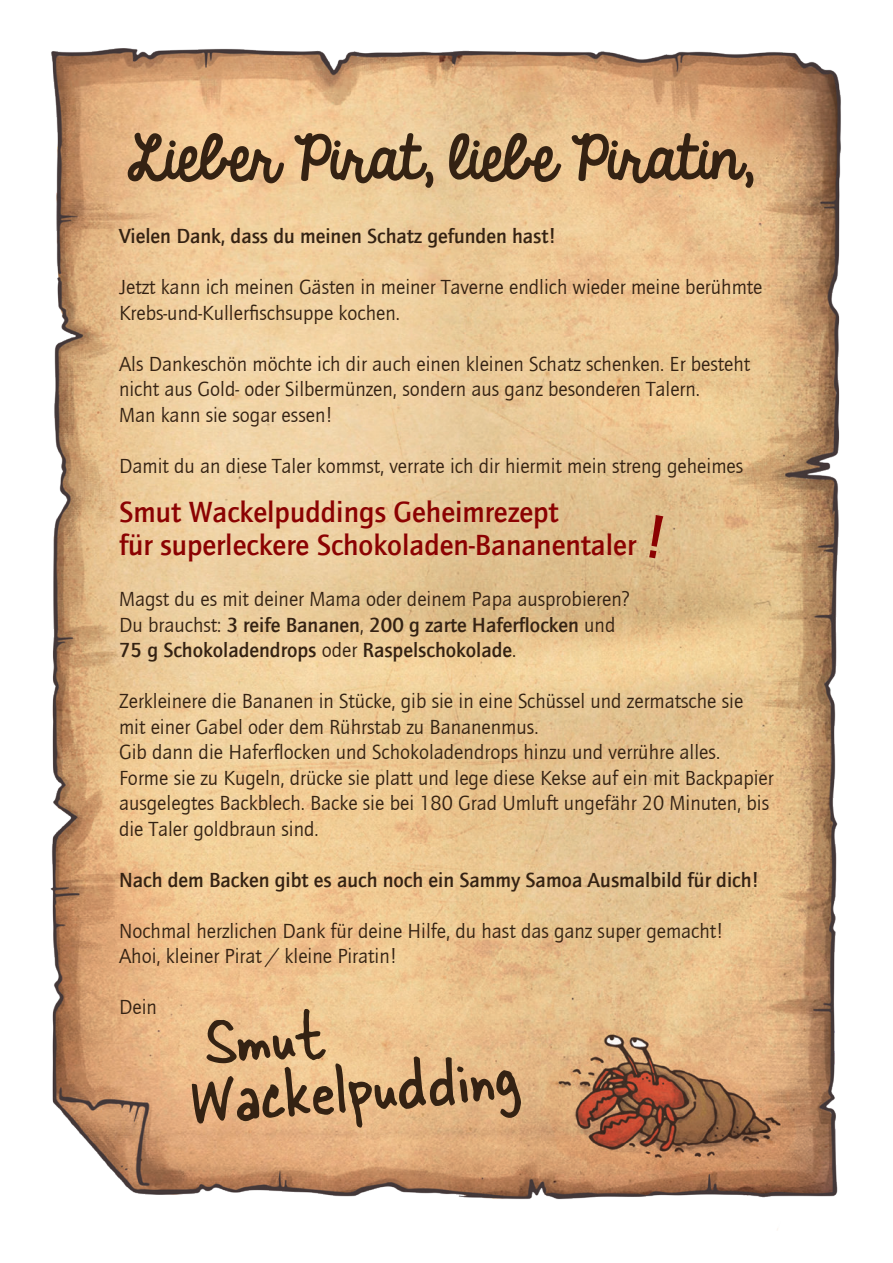
<style>
.page{position:relative;width:893px;height:1263px;background:#fff}
.page>*{position:absolute;margin:0;border:0;box-sizing:border-box;transform-origin:0 0}
.t1{font:76.95px "Skippy Sharp";color:#342213}
.t2{font:54.45px "Sigikid Always A Good Time";color:#342213}
.t3{font:700 30px "Quay Itc T";color:#8b0202}
.t4{font:21px/25.5px "Quay Itc T";color:#342213}
.t5{font:700 21px "Quay Itc T";color:#342213}
.s1{font-weight:400}
</style>
<div class="page">
<img style="left:50px;top:48px;width:791px;height:1182px">
<svg style="left:649px;top:515px;width:14px;height:43px"></svg>
<p class="t2" style="left:127px;top:117px;width:629px">Lieber Pirat, liebe Piratin,</p>
<p class="t5" style="left:119px;top:224px;width:439px">Vielen Dank, dass du meinen Schatz gefunden hast!</p>
<p class="t4" style="left:119px;top:274px;width:645px">Jetzt kann ich meinen Gästen in meiner Taverne endlich wieder meine berühmte<br>Krebs-und-Kullerfischsuppe kochen.</p>
<p class="t4" style="left:119px;top:351px;width:633px">Als Dankeschön möchte ich dir auch einen kleinen Schatz schenken. Er besteht nicht aus Gold- oder Silbermünzen, sondern aus ganz besonderen Talern.</p>
<p class="t4" style="left:119px;top:402px;width:215px">Man kann sie sogar essen!</p>
<p class="t4" style="left:119px;top:453px;width:626px">Damit du an diese Taler kommst, verrate ich dir hiermit mein streng geheimes</p>
<p class="t3" style="left:119px;top:495px;width:441px">Smut Wackelpuddings Geheimrezept</p>
<p class="t3" style="left:119px;top:528px;width:518px">für superleckere Schokoladen-Bananentaler</p>
<p class="t4" style="left:119px;top:586px;width:512px">Magst du es mit deiner Mama oder deinem Papa ausprobieren?</p>
<p class="t5" style="left:119px;top:612px;width:498px"><span class="s1">Du brauchst:</span> 3 reife Bananen<span class="s1">,</span> 200 g zarte Haferflocken <span class="s1">und</span></p>
<p class="t5" style="left:119px;top:638px;width:399px">75 g Schokoladendrops <span class="s1">oder</span> Raspelschokolade<span class="s1">.</span></p>
<p class="t4" style="left:119px;top:688px;width:626px">Zerkleinere die Bananen in Stücke, gib sie in eine Schüssel und zermatsche sie mit einer Gabel oder dem Rührstab zu Bananenmus.</p>
<p class="t4" style="left:119px;top:739px;width:602px">Gib dann die Haferflocken und Schokoladendrops hinzu und verrühre alles.</p>
<p class="t4" style="left:119px;top:765px;width:656px">Forme sie zu Kugeln, drücke sie platt und lege diese Kekse auf ein mit Backpapier ausgelegtes Backblech. Backe sie bei 180 Grad Umluft ungefähr 20 Minuten, bis die Taler goldbraun sind.</p>
<p class="t5" style="left:119px;top:867px;width:642px">Nach dem Backen gibt es auch noch ein Sammy Samoa Ausmalbild für dich!</p>
<p class="t4" style="left:119px;top:918px;width:606px">Nochmal herzlichen Dank für deine Hilfe, du hast das ganz super gemacht!</p>
<p class="t4" style="left:119px;top:943px;width:280px">Ahoi, kleiner Pirat / kleine Piratin!</p>
<p class="t4" style="left:119px;top:994px;width:39px">Dein</p>
<p class="t1" style="left:201px;top:987px;width:119px;rotate:-5deg">Smut</p>
<p class="t1" style="left:187px;top:1047px;width:329px;rotate:-5deg">Wackelpudding</p>
</div>
